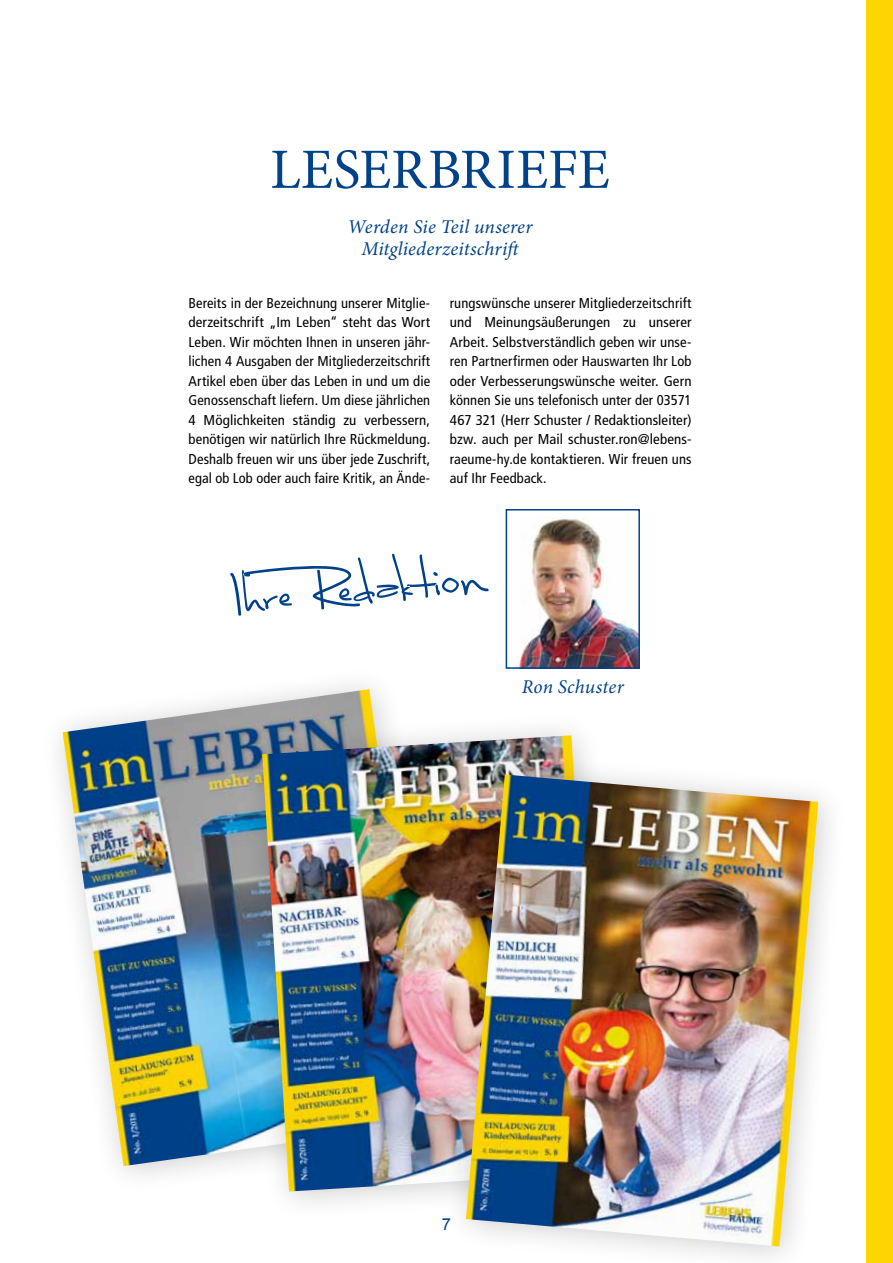
<style>
.page{position:relative;width:893px;height:1263px;background:#fff}
.page>*{position:absolute;margin:0;border:0;box-sizing:border-box;transform-origin:0 0}
.t1{font:57px "Minion Pro";color:#004289}
.t2{font:italic 19.5px/22.5px "Minion Pro";letter-spacing:.005em;color:#004289;text-align:center}
.t3{font:16.5px "Arial";color:#004289}
.t4{font:condensed 14.25px/19.5px "Frutiger LT";letter-spacing:.005em;color:#000;text-align:justify}
</style>
<div class="page">
<div style="left:867px;top:0;width:26px;height:1263px;background:#ffd500"></div>
<img style="left:63px;top:689px;width:322px;height:477px">
<div style="left:238px;top:711px;width:391px;height:510px;background:#000;opacity:.2"></div>
<img style="left:262px;top:735px;width:336px;height:456px">
<div style="left:442px;top:750px;width:406px;height:513px;background:#000;opacity:.2"></div>
<img style="left:466px;top:774px;width:352px;height:472px">
<img style="left:515px;top:519px;width:122px;height:147px">
<div style="left:506px;top:509px;width:134px;height:160px;border:2px solid #004289"></div>
<svg style="left:230px;top:554px;width:259px;height:62px"></svg>
<h1 class="t1" style="left:270px;top:131px;width:341px">LESERBRIEFE</h1>
<h2 class="t2" style="left:348px;top:215px;width:186px">Werden Sie Teil unserer<br>Mitgliederzeitschrift</h2>
<p class="t4" style="left:188px;top:293px;width:243px">Bereits in der Bezeichnung unserer Mitglie&shy;derzeitschrift „Im Leben“ steht das Wort Leben. Wir möchten Ihnen in unseren jähr&shy;lichen 4 Ausgaben der Mitgliederzeitschrift Artikel eben über das Leben in und um die Genossenschaft liefern. Um diese jährlichen 4 Möglichkeiten ständig zu verbessern, benötigen wir natürlich Ihre Rückmeldung.<br>Deshalb freuen wir uns über jede Zuschrift, egal ob Lob oder auch faire Kritik, an Ände-</p>
<p class="t4" style="left:450px;top:293px;width:243px">rungswünsche unserer Mitgliederzeitschrift und Meinungsäußerungen zu unserer Arbeit. Selbstverständlich geben wir unse&shy;ren Partnerfirmen oder Hauswarten Ihr Lob oder Verbesserungswünsche weiter. Gern können Sie uns telefonisch unter der 03571<br>467 321 (Herr Schuster / Redaktionsleiter) bzw. auch per Mail schuster.ron@lebens&shy;raeume-hy.de kontaktieren. Wir freuen uns auf Ihr Feedback.</p>
<h2 class="t2" style="left:522px;top:676px;width:104px">Ron Schuster</h2>
<p class="t3" style="left:442px;top:1214px;width:11px">7</p>
</div>
